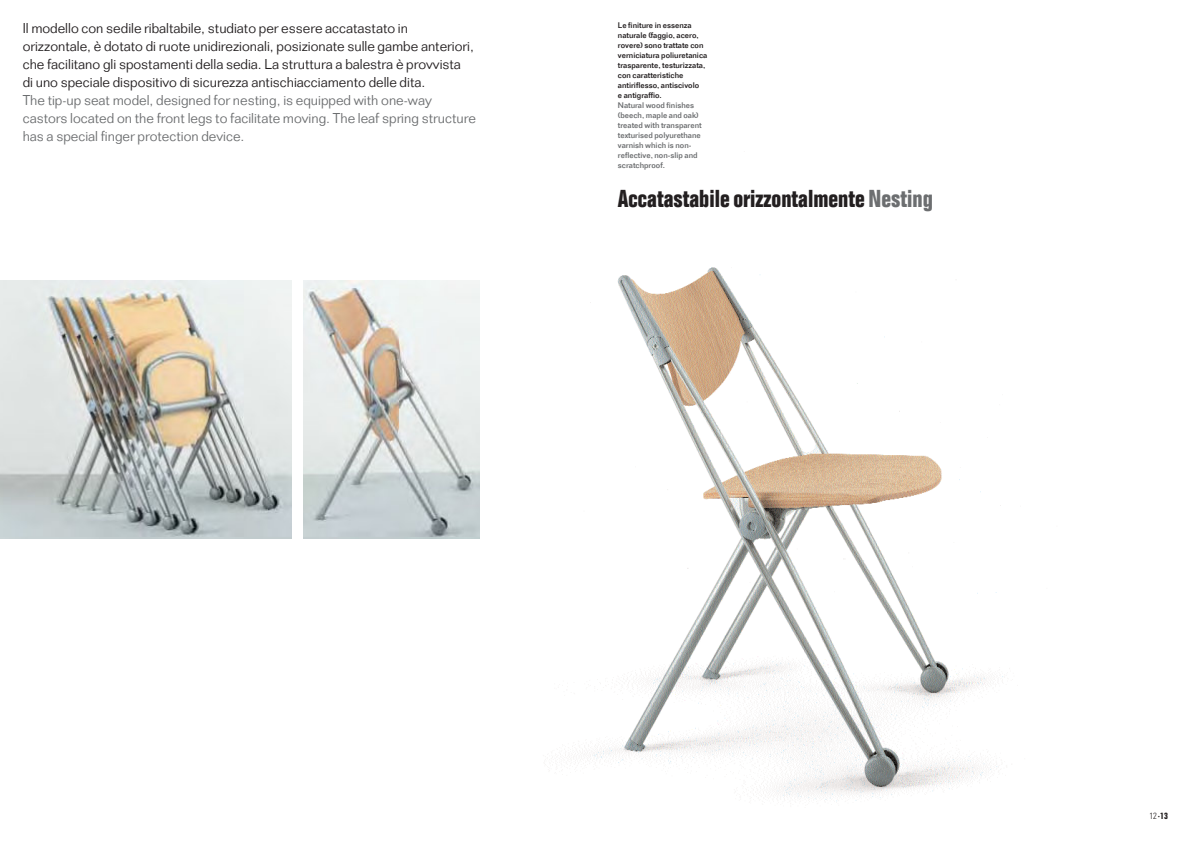
<style>
.page{position:relative;width:1190px;height:841px;background:#fff}
.page>*{position:absolute;margin:0;border:0;box-sizing:border-box;transform-origin:0 0}
.t1{font:700 condensed 24px "Folio";color:#231f20}
.t2{font:300 14px/18px "Folio";color:#231f20}
.t3{font:300 14px/18px "Folio";color:#6c6e70}
.t4{font:300 condensed 9px "Univers";color:#231f20;scale:.95 1}
.t5{font:500 8px/10px "Folio";color:#231f20}
.t6{font:500 8px/10px "Folio";color:#6c6e70}
.s1{color:#6c6e70}
.s2{font-size:4px}
.s3{font-family:"Folio";font-weight:700}
</style>
<div class="page">
<img style="left:560px;top:267px;width:450px;height:535px">
<img style="left:303px;top:281px;width:176px;height:258px">
<img style="left:0;top:281px;width:292px;height:258px">
<p class="t2" style="left:23px;top:20px;width:453px">Il modello con sedile ribaltabile, studiato per essere accatastato in orizzontale, è dotato di ruote unidirezionali, posizionate sulle gambe anteriori, che facilitano gli spostamenti della sedia. La struttura a balestra è provvista di uno speciale dispositivo di sicurezza antischiacciamento delle dita.</p>
<p class="t3" style="left:23px;top:92px;width:455px">The tip-up seat model, designed for nesting, is equipped with one-way castors located on the front legs to facilitate moving. The leaf spring structure has a special finger protection device.</p>
<p class="t5" style="left:618px;top:21px;width:91px">Le finiture in essenza naturale (faggio, acero, rovere) sono trattate con verniciatura poliuretanica trasparente, testurizzata, con caratteristiche antiriflesso, antiscivolo<br>e antigraffio.</p>
<p class="t6" style="left:618px;top:101px;width:85px">Natural wood finishes (beech, maple and oak) treated with transparent texturised polyurethane varnish which is non&shy;reflective, non-slip and scratchproof.</p>
<h1 class="t1" style="left:618px;top:190px;width:316px">Accatastabile orizzontalmente <span class="s1">Nesting</span></h1>
<p class="t4" style="left:1150px;top:813px;width:21px">12 <span class="s2">•</span><span class="s3">13</span></p>
</div>
